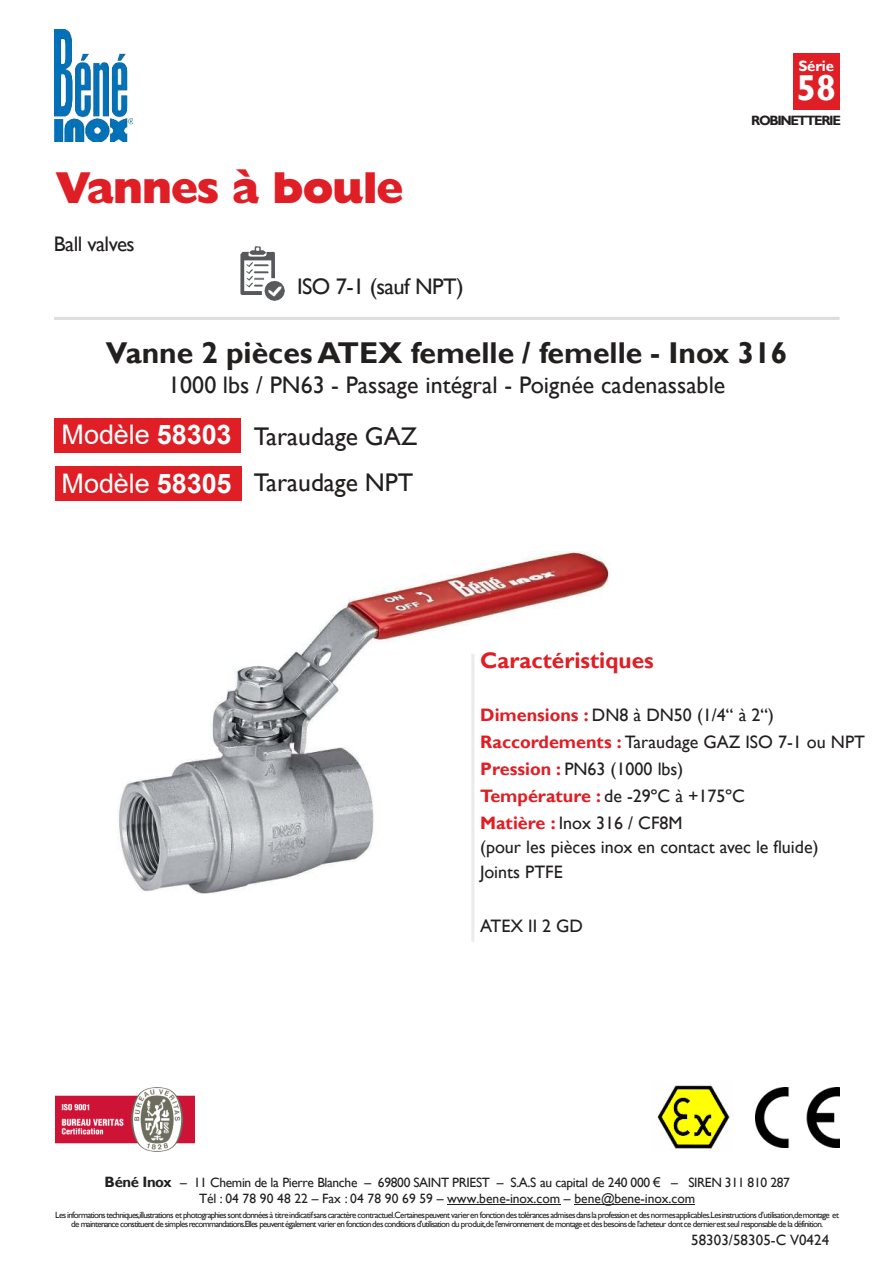
<style>
.page{position:relative;width:893px;height:1264px;background:#fff}
.page>*{position:absolute;margin:0;border:0;box-sizing:border-box;transform-origin:0 0}
.t1{font:800 45px "Gill Sans Std";letter-spacing:-.035em;color:#df1e25}
.t2{font:700 36px "Gill Sans";color:#fefffe}
.t3{font:700 30px "Gill Sans";color:#221f1f}
.t4{font:27px/48.4px "Arial";letter-spacing:-.005em;color:#fefffe}
.t5{font:25.5px/45.8px "Gill Sans";color:#221f1f}
.t6{font:24px "Gill Sans";color:#221f1f}
.t7{font:700 22.5px "Gill Sans";color:#df1e25}
.t8{font:22.5px "Gill Sans";letter-spacing:-.025em;color:#221f1f}
.t9{font:21px "Gill Sans";letter-spacing:-.025em;color:#221f1f}
.t10{font:18px/27px "Gill Sans";color:#221f1f}
.t11{font:15px "Gill Sans";letter-spacing:.005em;color:#221f1f}
.t12{font:700 15px "Gill Sans";letter-spacing:-.01em;color:#fefffe}
.t13{font:13.5px/15.9px "Gill Sans";letter-spacing:-.02em;color:#221f1f;text-align:center}
.t14{font:700 13.5px "Gill Sans";letter-spacing:-.105em;color:#221f1f}
.t15{font:9px/9px "Gill Sans";letter-spacing:-.075em;color:#221f1f;text-align:center}
.s1{font-weight:700}
.s2{font-weight:700;color:#df1e25}
.s3{font-weight:700;font-size:15px}
.s4{font-family:"Arial"}
</style>
<div class="page">
<hr style="left:54px;top:317px;width:785px;height:3px;background:#dcddde">
<img style="left:118px;top:551px;width:492px;height:342px">
<hr style="left:471px;top:653px;width:3px;height:288px;background:#ebebeb">
<img style="left:657px;top:1085px;width:73px;height:64px">
<img style="left:755px;top:1087px;width:84px;height:60px">
<div style="left:54px;top:417px;width:186px;height:35px;background:#df1e25"></div>
<div style="left:55px;top:466px;width:186px;height:35px;background:#df1e25"></div>
<img style="left:55px;top:1087px;width:140px;height:64px">
<img style="left:54px;top:29px;width:79px;height:112px">
<div style="left:793px;top:53px;width:47px;height:21px;background:#df1e25"></div>
<div style="left:793px;top:74px;width:47px;height:35px;background:#df1e25"></div>
<hr style="left:447px;top:1203px;width:113px;height:1px;background:#221f1f">
<hr style="left:574px;top:1203px;width:121px;height:1px;background:#221f1f">
<img style="left:265px;top:280px;width:19px;height:20px">
<svg style="left:240px;top:246px;width:35px;height:49px"></svg>
<h3 class="t12" style="left:798px;top:60px;width:37px">Série</h3>
<h2 class="t2" style="left:796px;top:73px;width:41px">58</h2>
<h1 class="t1" style="left:55px;top:161px;width:350px">Vannes à boule</h1>
<h3 class="t9" style="left:54px;top:235px;width:82px">Ball valves</h3>
<h3 class="t8" style="left:297px;top:277px;width:168px">ISO 7-1 (sauf NPT)</h3>
<h3 class="t14" style="left:751px;top:115px;width:91px">ROBINETTERIE</h3>
<h3 class="t3" style="left:106px;top:340px;width:682px">Vanne 2 pièces ATEX femelle / femelle - Inox 316</h3>
<h3 class="t6" style="left:168px;top:374px;width:558px">1000 lbs / PN63 - Passage intégral - Poignée cadenassable</h3>
<h3 class="t4" style="left:62px;top:413px;width:171px">Modèle <span class="s1">58303<br></span>Modèle <span class="s1">58305</span></h3>
<h3 class="t5" style="left:254px;top:415px;width:165px">Taraudage GAZ<br>Taraudage NPT</h3>
<h3 class="t7" style="left:480px;top:651px;width:175px">Caractéristiques</h3>
<h3 class="t10" style="left:480px;top:703px;width:386px"><span class="s2">Dimensions :</span> DN8 à DN50 (1/4“ à 2“)<br><span class="s2">Raccordements :</span> Taraudage GAZ ISO 7-1 ou NPT<br><span class="s2">Pression :</span> PN63 (1000 lbs)<br><span class="s2">Température :</span> de -29ºC à +175ºC<br><span class="s2">Matière :</span> Inox 316 / CF8M</h3>
<h3 class="t10" style="left:480px;top:836px;width:340px;line-height:24.6px">(pour les pièces inox en contact avec le fluide)<br>Joints PTFE</h3>
<h3 class="t10" style="left:480px;top:913px;width:104px">ATEX II 2 GD</h3>
<h3 class="t13" style="left:105px;top:1175px;width:686px"><span class="s3">Béné Inox</span> – 11 Chemin de la Pierre Blanche – 69800 SAINT PRIEST – S.A.S au capital de 240 000 <span class="s4">€</span> – SIREN 311 810 287<br>Tél : 04 78 90 48 22 – Fax : 04 78 90 69 59 – www.bene-inox.com – bene@bene-inox.com</h3>
<p class="t15" style="left:55px;top:1211px;width:785px">Les informations techniques,illustrations et photographies sontdonnées à titreindicatifsans caractère contractuel.Certainespeuvent varieren fonctiondes tolérances admisesdansla profession et des normesapplicables.Lesinstructions d’utilisation,demontage et de maintenance constituent de simplesrecommandations.Elles peuvent également varieren fonctiondes conditions d’utilisation du produit,de l’environnement de montage et des besoinsde l’acheteur dontce dernierest seul responsable de la définition.</p>
<h3 class="t11" style="left:691px;top:1233px;width:139px">58303/58305-C V0424</h3>
</div>
